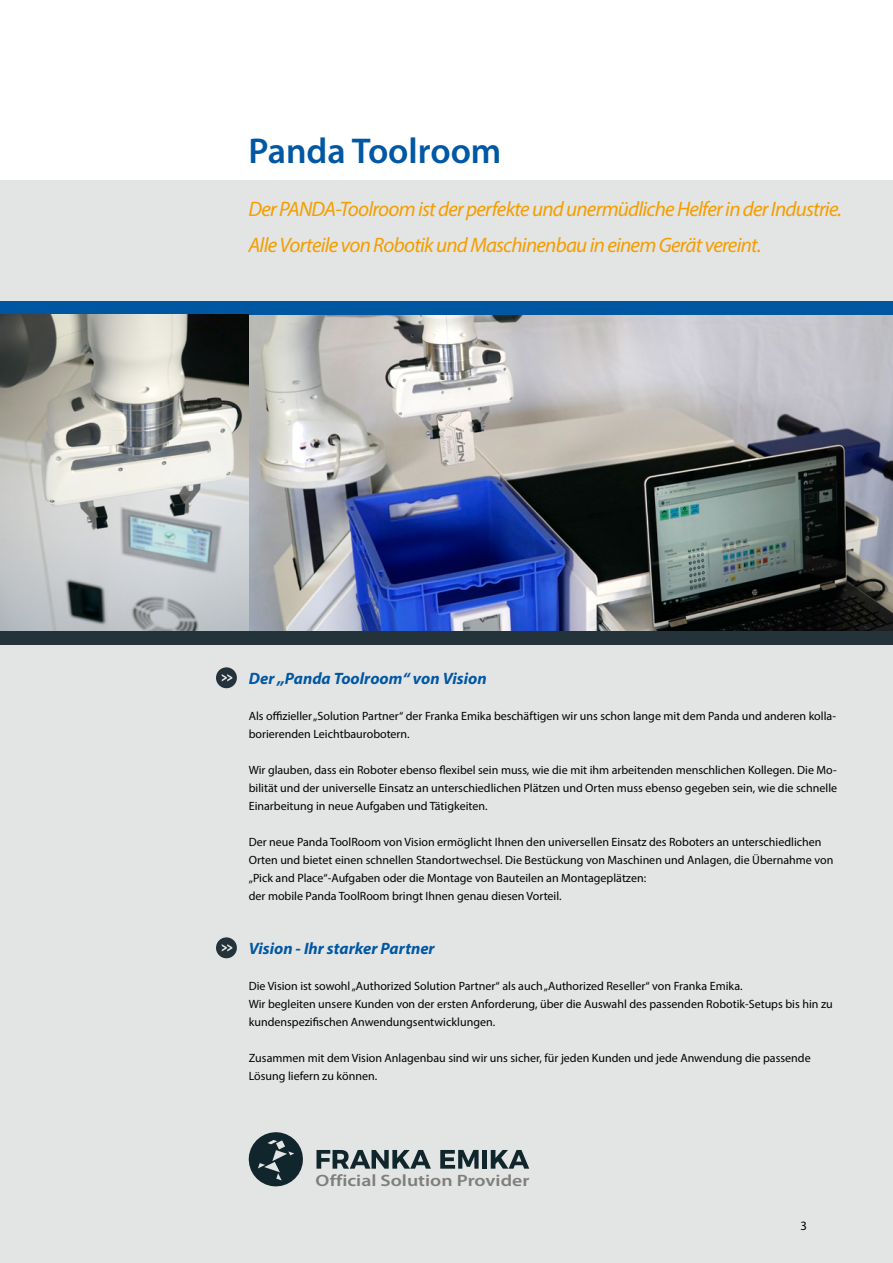
<style>
.page{position:relative;width:893px;height:1263px;background:#fff}
.page>*{position:absolute;margin:0;border:0;box-sizing:border-box;transform-origin:0 0}
.t1{font:600 36px "Myriad Pro";color:#0057a3}
.t2{font:italic 21px/36px "Myriad Pro";letter-spacing:-.035em;color:#f49e00}
.t3{font:italic 700 16.5px "Myriad Pro";color:#0057a3}
.t4{font:600 16.5px "Myriad Pro";color:#7d7f7d;scale:1.2 1}
.t5{font:12.75px "Myriad Pro";color:#000}
.t6{font:12px/18px "Myriad Pro";color:#000}
</style>
<div class="page">
<div style="left:0;top:181px;width:893px;height:1082px;background:#e3e4e4"></div>
<img style="left:249px;top:315px;width:644px;height:316px">
<div style="left:0;top:301px;width:893px;height:14px;background:#0057a1"></div>
<svg style="left:0;top:315px;width:249px;height:316px"></svg>
<svg style="left:216px;top:937px;width:21px;height:21px"></svg>
<svg style="left:216px;top:667px;width:21px;height:21px"></svg>
<div style="left:0;top:631px;width:893px;height:14px;background:#243239"></div>
<svg style="left:249px;top:1132px;width:54px;height:54px"></svg>
<svg style="left:316px;top:1150px;width:115px;height:19px"></svg>
<svg style="left:440px;top:1150px;width:39px;height:19px"></svg>
<div style="left:482px;top:1150px;width:5px;height:19px;background:#11252c"></div>
<svg style="left:491px;top:1150px;width:38px;height:19px"></svg>
<h1 class="t1" style="left:248px;top:128px;width:255px">Panda Toolroom</h1>
<h2 class="t2" style="left:248px;top:191px;width:595px">Der PANDA-Toolroom ist der perfekte und unermüdliche Helfer in der Industrie.<br>Alle Vorteile von Robotik und Maschinenbau in einem Gerät vereint.</h2>
<h3 class="t3" style="left:249px;top:668px;width:239px">Der „Panda Toolroom“ von Vision</h3>
<p class="t6" style="left:249px;top:707px;width:589px">Als offizieller „Solution Partner“ der Franka Emika beschäftigen wir uns schon lange mit dem Panda und anderen kolla&shy;borierenden Leichtbaurobotern.</p>
<p class="t6" style="left:249px;top:761px;width:590px;text-align:justify">Wir glauben, dass ein Roboter ebenso flexibel sein muss, wie die mit ihm arbeitenden menschlichen Kollegen. Die Mo&shy;bilität und der universelle Einsatz an unterschiedlichen Plätzen und Orten muss ebenso gegeben sein, wie die schnelle Einarbeitung in neue Aufgaben und Tätigkeiten.</p>
<p class="t6" style="left:249px;top:833px;width:586px">Der neue Panda ToolRoom von Vision ermöglicht Ihnen den universellen Einsatz des Roboters an unterschiedlichen Orten und bietet einen schnellen Standortwechsel. Die Bestückung von Maschinen und Anlagen, die Übernahme von „Pick and Place“-Aufgaben oder die Montage von Bauteilen an Montageplätzen:<br>der mobile Panda ToolRoom bringt Ihnen genau diesen Vorteil.</p>
<h3 class="t3" style="left:249px;top:938px;width:187px">Vision - Ihr starker Partner</h3>
<p class="t6" style="left:249px;top:977px;width:585px">Die Vision ist sowohl „Authorized Solution Partner“ als auch „Authorized Reseller“ von Franka Emika.<br>Wir begleiten unsere Kunden von der ersten Anforderung, über die Auswahl des passenden Robotik-Setups bis hin zu kundenspezifischen Anwendungsentwicklungen.</p>
<p class="t6" style="left:249px;top:1049px;width:563px">Zusammen mit dem Vision Anlagenbau sind wir uns sicher, für jeden Kunden und jede Anwendung die passende<br>Lösung liefern zu können.</p>
<h3 class="t4" style="left:316px;top:1170px;width:180px">Official Solution Provider</h3>
<p class="t5" style="left:800px;top:1217px;width:8px">3</p>
</div>
